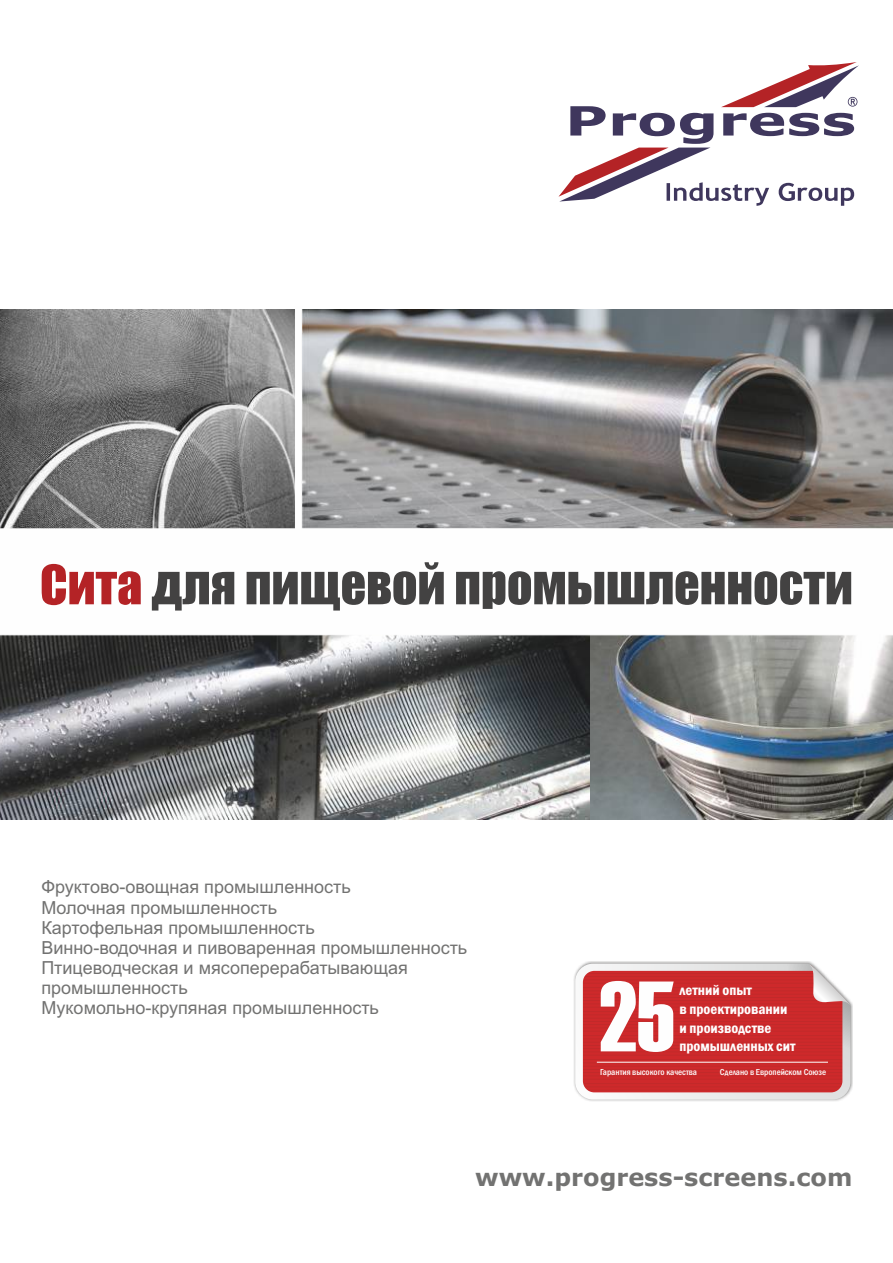
<style>
.page{position:relative;width:893px;height:1263px;background:#fff}
.page>*{position:absolute;margin:0;border:0;box-sizing:border-box;transform-origin:0 0}
.t1{font:50.1px "Impact";color:#434242}
.t2{font:700 24px "Verdana";color:#727271}
.t3{font:18px/20.1px "Arial";color:#727271}
.t4{font:600 condensed 15px/18.9px "Franklin Gothic";color:#fefefe}
.t5{font:500 condensed 9px "Franklin Gothic";color:#fefefe}
.s1{color:#b42326}
</style>
<div class="page">
<img style="left:316px;top:310px;width:577px;height:218px">
<img style="left:0;top:310px;width:316px;height:218px">
<svg style="left:295px;top:310px;width:7px;height:218px"></svg>
<img style="left:589px;top:635px;width:304px;height:185px">
<img style="left:0;top:635px;width:589px;height:185px">
<svg style="left:0;top:528px;width:893px;height:107px"></svg>
<svg style="left:558px;top:62px;width:301px;height:144px"></svg>
<div style="left:573px;top:961px;width:279px;height:140px;background:#2b2a29;opacity:.5"></div>
<svg style="left:575px;top:963px;width:276px;height:136px"></svg>
<h1 class="t1" style="left:40px;top:565px;width:814px"><span class="s1">Сита</span> для пищевой промышленности</h1>
<p class="t3" style="left:41px;top:879px;width:427px">Фруктово-овощная промышленность<br>Молочная промышленность<br>Картофельная промышленность<br>Винно-водочная и пивоваренная промышленность Птицеводческая и мясоперерабатывающая промышленность<br>Мукомольно-крупяная промышленность</p>
<p class="t4" style="left:679px;top:981px;width:118px">летний опыт<br>в проектировании и производстве промышленных сит</p>
<p class="t5" style="left:600px;top:1069px;width:98px">Гарантия высокого качества</p>
<p class="t5" style="left:720px;top:1069px;width:108px">Сделано в Европейском Союзе</p>
<h2 class="t2" style="left:475px;top:1168px;width:379px">www.progress-screens.com</h2>
</div>
